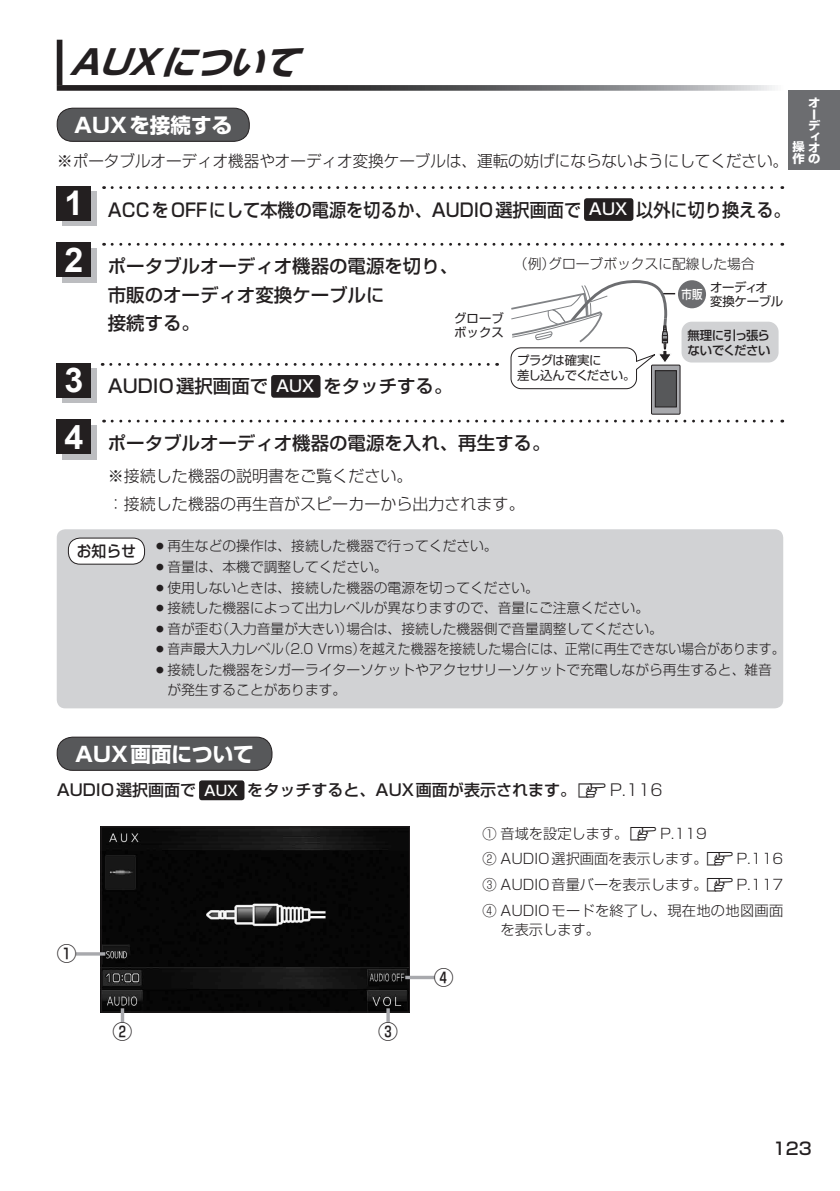
<style>
.page{position:relative;width:840px;height:1191px;background:#fff}
.page>*{position:absolute;margin:0;border:0;box-sizing:border-box;transform-origin:0 0}
.t1{font:italic 700 34px "Shin Go Pro";color:#231f20}
.t2{font:700 34px "Arial";color:#fff}
.t3{font:700 20.6px "Shin Go Pro";color:#fff}
.t4{font:500 19.8px "Shin Go Pro";color:#231f20}
.t5{font:500 18.4px/28.4px "Shin Go Pro";color:#231f20}
.t6{font:500 18.4px "Shin Go Pro";color:#231f20;scale:.93 1}
.t7{font:500 17px "Shin Go Pro";color:#231f20}
.t8{font:300 16px/28.4px "Shin Go Pro";color:#231f20}
.t9{font:500 16px "Shin Go Pro";color:#231f20}
.t10{font:500 15.6px "Shin Go Pro";color:#231f20;scale:.95 1}
.t11{font:300 14.2px/25.6px "Shin Go Pro";color:#231f20}
.t12{font:300 13.8px/20.6px "Shin Go Pro";color:#231f20}
.t13{font:300 13.8px "Shin Go Pro";color:#231f20;scale:.94 1}
.t14{font:12.4px/14.8px "Shin Go Pro";letter-spacing:-.025em;color:#231f20}
.t15{font:500 12.4px/14.8px "Shin Go Pro";letter-spacing:-.045em;color:#231f20}
.t16{font:12.4px/14.8px "Shin Go Pro";color:#231f20}
.t17{font:500 12.2px "Shin Go Pro";color:#fff;scale:.85 1}
.t18{font:700 11.6px "Shin Go Pro";color:#fff;scale:1.06 1}
.s1{font-family:"Arial";font-weight:700;font-size:34px;color:#fff}
.s2{font-size:16px;color:#fff}
.s3{font-size:14.2px;color:#fff}
.s4{font-family:"MC1";font-weight:400;font-size:14.2px}
.s5{font-weight:300}
.s6{font-family:"MC1";font-weight:400;font-size:13.4px}
</style>
<div class="page">
<div style="left:788px;top:91px;width:51px;height:79px;background:#6c6d70"></div>
<div style="left:57px;top:40px;width:5px;height:45px;background:#231f20"></div>
<svg style="left:57px;top:85px;width:718px;height:6px;background:#616162"></svg>
<div style="left:57px;top:108px;width:192px;height:33px;background:#57585a;border-radius:16px"></div>
<div style="left:57px;top:108px;width:192px;height:34px;border:1px solid #231f20;border-radius:16px"></div>
<div style="left:583px;top:198px;width:50px;height:23px;background:#231f20;border-radius:3px"></div>
<svg style="left:112px;top:186px;width:670px;height:3px"></svg>
<div style="left:62px;top:192px;width:34px;height:34px;background:#bcbdc0"></div>
<div style="left:57px;top:186px;width:34px;height:34px;background:#231f20"></div>
<svg style="left:112px;top:420px;width:670px;height:2px"></svg>
<div style="left:62px;top:425px;width:34px;height:34px;background:#bcbdc0"></div>
<div style="left:57px;top:420px;width:34px;height:34px;background:#231f20"></div>
<div style="left:57px;top:529px;width:725px;height:179px;background:#d1d2d4;border-radius:9px"></div>
<div style="left:68px;top:538px;width:76px;height:26px;background:#fff;border-radius:12px"></div>
<div style="left:68px;top:538px;width:77px;height:26px;border:1px solid #231f20;border-radius:12px"></div>
<div style="left:271px;top:375px;width:49px;height:23px;background:#231f20;border-radius:3px"></div>
<svg style="left:111px;top:363px;width:386px;height:3px"></svg>
<div style="left:62px;top:368px;width:34px;height:35px;background:#bcbdc0"></div>
<div style="left:57px;top:363px;width:34px;height:34px;background:#231f20"></div>
<svg style="left:112px;top:243px;width:670px;height:3px"></svg>
<div style="left:62px;top:248px;width:34px;height:34px;background:#bcbdc0"></div>
<div style="left:57px;top:243px;width:34px;height:34px;background:#231f20"></div>
<div style="left:681px;top:322px;width:97px;height:40px;background:#d1d2d4;border-radius:10px"></div>
<svg style="left:510px;top:280px;width:164px;height:109px"></svg>
<svg style="left:651px;top:365px;width:28px;height:49px"></svg>
<div style="left:650px;top:365px;width:30px;height:49px;border:1px solid #231f20"></div>
<div style="left:655px;top:371px;width:21px;height:36px;background:#57585a"></div>
<div style="left:654px;top:370px;width:22px;height:37px;border:1px solid #231f20"></div>
<div style="left:677px;top:280px;width:28px;height:28px;background:#6c6d70;border-radius:50%"></div>
<div style="left:199px;top:780px;width:45px;height:20px;background:#231f20;border-radius:3px"></div>
<div style="left:57px;top:737px;width:215px;height:33px;background:#57585a;border-radius:16px"></div>
<div style="left:57px;top:736px;width:215px;height:34px;border:1px solid #231f20;border-radius:16px"></div>
<img style="left:103px;top:828px;width:304px;height:182px">
<div style="left:101px;top:826px;width:308px;height:186px;border:1px solid #231f20"></div>
<svg style="left:405px;top:975px;width:29px;height:4px"></svg>
<hr style="left:76px;top:952px;width:29px;height:3px;background:#a8a9ad">
<hr style="left:121px;top:1008px;width:3px;height:14px;background:#a8a9ad">
<hr style="left:386px;top:1008px;width:3px;height:14px;background:#a8a9ad">
<h1 class="t1" style="left:69px;top:35px;width:246px">AUXについて</h1>
<h2 class="t3" style="left:74px;top:108px;width:159px">AUXを接続する</h2>
<p class="t8" style="left:57px;top:145px;width:732px">※ポータブルオーディオ機器やオーディオ変換ケーブルは、運転の妨げにならないようにしてください。</p>
<h3 class="t6" style="left:64px;top:194px;width:782px"><span class="s1">1</span> ACCをOFFにして本機の電源を切るか、AUDIO選択画面で <span class="s2">AUX</span> 以外に切り換える。</h3>
<p class="t18" style="left:807px;top:93px;width:12px">オ</p>
<p class="t18" style="left:807px;top:105px;width:8px">ー</p>
<p class="t18" style="left:807px;top:117px;width:13px">デ</p>
<p class="t18" style="left:807px;top:127px;width:12px">ィ</p>
<p class="t18" style="left:792px;top:138px;width:27px">操オ</p>
<p class="t18" style="left:792px;top:149px;width:27px">作の</p>
<h1 class="t2" style="left:64px;top:237px;width:20px">2</h1>
<h3 class="t5" style="left:108px;top:250px;width:352px">ポータブルオーディオ機器の電源を切り、市販のオーディオ変換ケーブルに<br>接続する。</h3>
<p class="t16" style="left:454px;top:309px;width:51px">グローブボックス</p>
<h3 class="t5" style="left:64px;top:370px;width:389px"><span class="s1">3</span> AUDIO選択画面で <span class="s2">AUX</span> をタッチする。</h3>
<p class="t12" style="left:513px;top:251px;width:242px">（例）グローブボックスに配線した場合</p>
<p class="t14" style="left:517px;top:352px;width:120px">プラグは確実に<br>差し込んでください。</p>
<p class="t14" style="left:709px;top:278px;width:75px">オーディオ変換ケーブル</p>
<p class="t15" style="left:687px;top:326px;width:84px">無理に引っ張らないでください</p>
<p class="t17" style="left:681px;top:285px;width:26px">市販</p>
<h1 class="t2" style="left:64px;top:414px;width:20px">4</h1>
<h3 class="t5" style="left:108px;top:427px;width:444px">ポータブルオーディオ機器の電源を入れ、再生する。</h3>
<p class="t8" style="left:108px;top:460px;width:418px">※接続した機器の説明書をご覧ください。<br>：接続した機器の再生音がスピーカーから出力されます。</p>
<p class="t10" style="left:77px;top:538px;width:64px">お知らせ</p>
<p class="t12" style="left:153px;top:534px;width:346px">○再生などの操作は、接続した機器で行ってください。</p>
<p class="t12" style="left:153px;top:555px;width:236px">○音量は、本機で調整してください。</p>
<p class="t12" style="left:153px;top:575px;width:387px">○使用しないときは、接続した機器の電源を切ってください。</p>
<p class="t12" style="left:153px;top:596px;width:497px">○接続した機器によって出力レベルが異なりますので、音量にご注意ください。</p>
<p class="t12" style="left:153px;top:616px;width:511px">○音が歪む（入力音量が大きい）場合は、接続した機器側で音量調整してください。</p>
<p class="t13" style="left:153px;top:637px;width:673px">○音声最大入力レベル（2.0 Vrms）を越えた機器を接続した場合には、正常に再生できない場合があります。</p>
<p class="t12" style="left:167px;top:657px;width:605px;text-indent:-14px">○接続した機器をシガーライターソケットやアクセサリーソケットで充電しながら再生すると、雑音が発生することがあります。</p>
<h2 class="t3" style="left:75px;top:737px;width:180px">AUX画面について</h2>
<p class="t9" style="left:57px;top:777px;width:607px">AUDIO選択画面で <span class="s3">AUX</span> をタッチすると、AUX画面が表示されます。<span class="s4">Z</span><span class="s5">P.116</span></p>
<h3 class="t4" style="left:57px;top:937px;width:21px">①</h3>
<h3 class="t4" style="left:112px;top:1015px;width:21px">②</h3>
<h3 class="t4" style="left:378px;top:1015px;width:21px">③</h3>
<h3 class="t4" style="left:433px;top:961px;width:21px">④</h3>
<p class="t11" style="left:482px;top:819px;width:302px">① 音域を設定します。<span class="s6">Z</span>P.119<br>② AUDIO選択画面を表示します。<span class="s6">Z</span>P.116<br>③ AUDIO音量バーを表示します。<span class="s6">Z</span>P.117<br>④ AUDIOモードを終了し、現在地の地図画面</p>
<p class="t11" style="left:500px;top:915px;width:101px">を表示します。</p>
<p class="t7" style="left:772px;top:1134px;width:40px">123</p>
</div>
